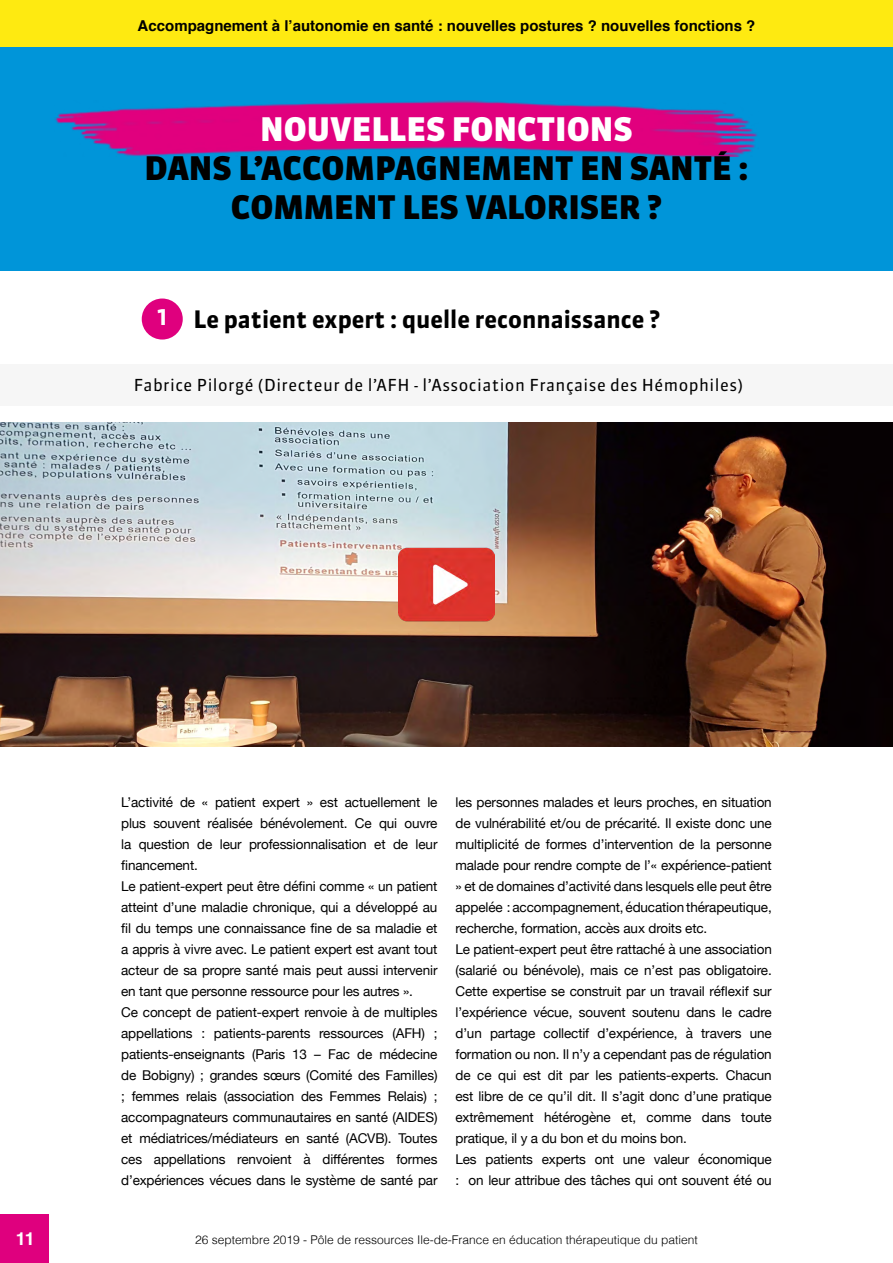
<style>
.page{position:relative;width:893px;height:1263px;background:#fff}
.page>*{position:absolute;margin:0;border:0;box-sizing:border-box;transform-origin:0 0}
.t1{font:900 32.4px/38.8px "Sanuk";color:#000;text-align:center}
.t2{font:900 32.4px "Sanuk";color:#fff}
.t3{font:700 24px "Sanuk";color:#000}
.t4{font:700 24px "Sanuk";color:#fff}
.t5{font:700 18px "Helvetica";color:#fff}
.t6{font:16.5px "Sanuk";letter-spacing:.03em;color:#000}
.t7{font:700 15px "Helvetica";color:#000}
.t8{font:13.5px/21px "Helvetica Neue";letter-spacing:-.01em;color:#000}
.t9{font:300 12px "Helvetica";color:#000}
</style>
<div class="page">
<div style="left:0;top:0;width:893px;height:47px;background:#feea11"></div>
<div style="left:0;top:1214px;width:49px;height:49px;background:#df007e"></div>
<div style="left:0;top:364px;width:893px;height:42px;background:#f6f6f6"></div>
<div style="left:0;top:48px;width:893px;height:223px;background:#0095d9"></div>
<img style="left:54px;top:101px;width:703px;height:56px">
<div style="left:142px;top:298px;width:41px;height:42px;background:#df007e;border-radius:50%"></div>
<img style="left:0;top:423px;width:893px;height:323px">
<img style="left:399px;top:537px;width:95px;height:95px">
<p class="t7" style="left:138px;top:14px;width:619px">Accompagnement à l’autonomie en santé : nouvelles postures ? nouvelles fonctions ?</p>
<h1 class="t2" style="left:260px;top:109px;width:374px">NOUVELLES FONCTIONS</h1>
<h1 class="t1" style="left:145px;top:149px;width:605px">DANS L’ACCOMPAGNEMENT EN SANTÉ :<br>COMMENT LES VALORISER ?</h1>
<h2 class="t4" style="left:157px;top:301px;width:12px">1</h2>
<h2 class="t3" style="left:193px;top:305px;width:468px">Le patient expert : quelle reconnaissance ?</h2>
<p class="t6" style="left:134px;top:375px;width:611px">Fabrice Pilorgé (Directeur de l’AFH - l’Association Française des Hémophiles)</p>
<p class="t8" style="left:121px;top:792px;width:318px">L’activité de « patient expert » est actuellement le plus souvent réalisée bénévolement. Ce qui ouvre la question de leur professionnalisation et de leur financement.<br>Le patient-expert peut être défini comme « un patient atteint d’une maladie chronique, qui a développé au fil du temps une connaissance fine de sa maladie et a appris à vivre avec. Le patient expert est avant tout acteur de sa propre santé mais peut aussi intervenir en tant que personne ressource pour les autres ».<br>Ce concept de patient-expert renvoie à de multiples appellations : patients-parents ressources (AFH) ; patients-enseignants (Paris 13 – Fac de médecine de Bobigny) ; grandes sœurs (Comité des Familles) ; femmes relais (association des Femmes Relais) ; accompagnateurs communautaires en santé (AIDES) et médiatrices/médiateurs en santé (ACVB). Toutes ces appellations renvoient à différentes formes d’expériences vécues dans le système de santé par</p>
<p class="t8" style="left:455px;top:792px;width:318px">les personnes malades et leurs proches, en situation de vulnérabilité et/ou de précarité. Il existe donc une multiplicité de formes d’intervention de la personne malade pour rendre compte de l’« expérience-patient » et de domaines d’activité dans lesquels elle peut être appelée : accompagnement, éducation thérapeutique, recherche, formation, accès aux droits etc.<br>Le patient-expert peut être rattaché à une association (salarié ou bénévole), mais ce n’est pas obligatoire.<br>Cette expertise se construit par un travail réflexif sur l’expérience vécue, souvent soutenu dans le cadre d’un partage collectif d’expérience, à travers une formation ou non. Il n’y a cependant pas de régulation de ce qui est dit par les patients-experts. Chacun est libre de ce qu’il dit. Il s’agit donc d’une pratique extrêmement hétérogène et, comme dans toute pratique, il y a du bon et du moins bon.<br>Les patients experts ont une valeur économique : on leur attribue des tâches qui ont souvent été ou</p>
<h3 class="t5" style="left:16px;top:1224px;width:21px">11</h3>
<p class="t9" style="left:195px;top:1230px;width:504px">26 septembre 2019 - Pôle de ressources Ile-de-France en éducation thérapeutique du patient</p>
</div>
